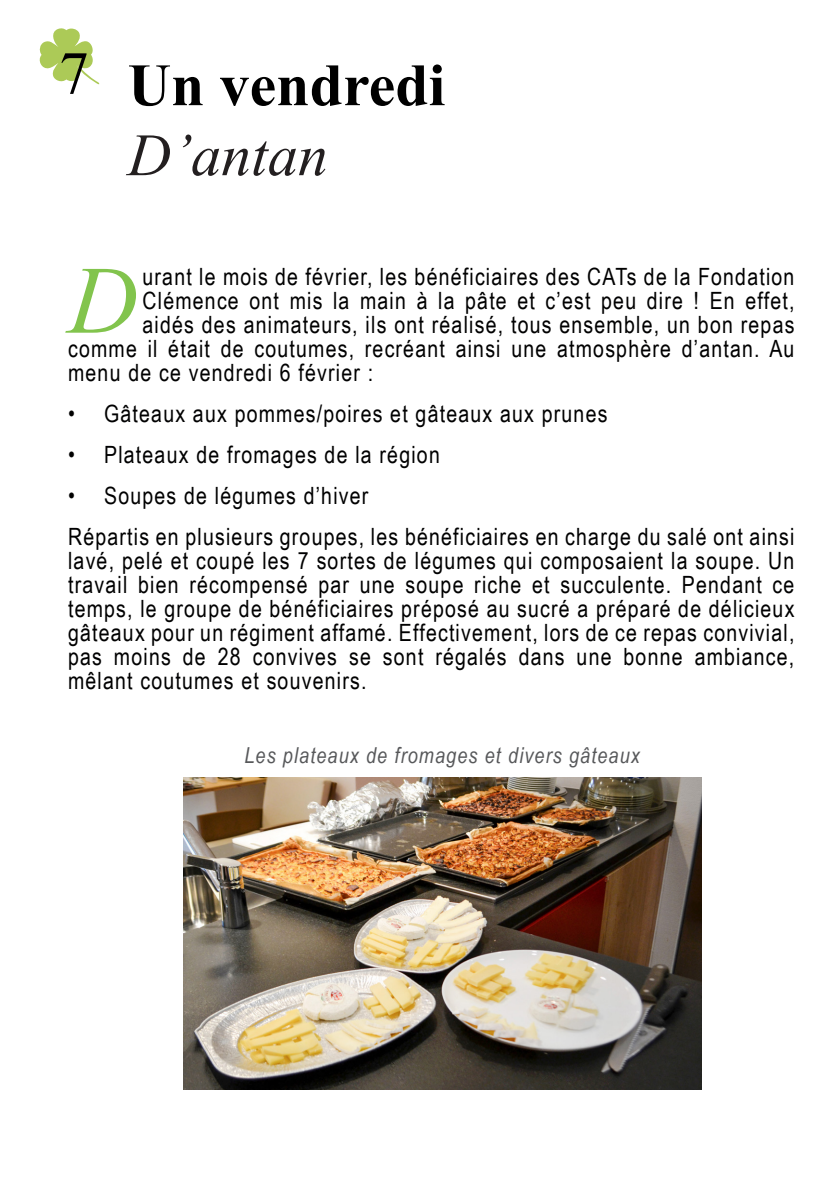
<style>
.page{position:relative;width:840px;height:1191px;background:#fff}
.page>*{position:absolute;margin:0;border:0;box-sizing:border-box;transform-origin:0 0}
.t1{font:italic 96.2px "Times New Roman";color:#82c44d}
.t2{font:700 60px "Times New Roman";color:#000}
.t3{font:italic 60px "Times New Roman";color:#231f20}
.t4{font:60px "Times New Roman";color:#000}
.t5{font:23.8px/24px "Arial Narrow";letter-spacing:.05em;color:#000001;text-align:justify}
.t6{font:italic 22px "Arial Narrow";letter-spacing:.05em;color:#57585a}
</style>
<div class="page">
<svg style="left:39px;top:28px;width:60px;height:56px"></svg>
<img style="left:183px;top:777px;width:518px;height:312px">
<p class="t4" style="left:59px;top:31px;width:31px">7</p>
<p class="t2" style="left:128px;top:42px;width:319px">Un vendredi</p>
<p class="t3" style="left:128px;top:114px;width:201px">D’antan</p>
<p class="t1" style="left:68px;top:234px;width:71px">D</p>
<p class="t5" style="left:142px;top:263px;width:653px">urant le mois de février, les bénéficiaires des CATs de la Fondation</p>
<p class="t5" style="left:142px;top:287px;width:653px">Clémence ont mis la main à la pâte et c’est peu dire ! En effet,</p>
<p class="t5" style="left:142px;top:311px;width:653px">aidés des animateurs, ils ont réalisé, tous ensemble, un bon repas</p>
<p class="t5" style="left:68px;top:335px;width:727px">comme il était de coutumes, recréant ainsi une atmosphère d’antan. Au</p>
<p class="t5" style="left:68px;top:359px;width:306px">menu de ce vendredi 6 février :</p>
<p class="t5" style="left:68px;top:400px;width:540px">• Gâteaux aux pommes/poires et gâteaux aux prunes</p>
<p class="t5" style="left:68px;top:441px;width:373px">• Plateaux de fromages de la région</p>
<p class="t5" style="left:68px;top:482px;width:301px">• Soupes de légumes d’hiver</p>
<p class="t5" style="left:68px;top:523px;width:727px">Répartis en plusieurs groupes, les bénéficiaires en charge du salé ont ainsi lavé, pelé et coupé les 7 sortes de légumes qui composaient la soupe. Un travail bien récompensé par une soupe riche et succulente. Pendant ce temps, le groupe de bénéficiaires préposé au sucré a préparé de délicieux gâteaux pour un régiment affamé. Effectivement, lors de ce repas convivial, pas moins de 28 convives se sont régalés dans une bonne ambiance, mêlant coutumes et souvenirs.</p>
<p class="t6" style="left:244px;top:740px;width:397px">Les plateaux de fromages et divers gâteaux</p>
</div>
